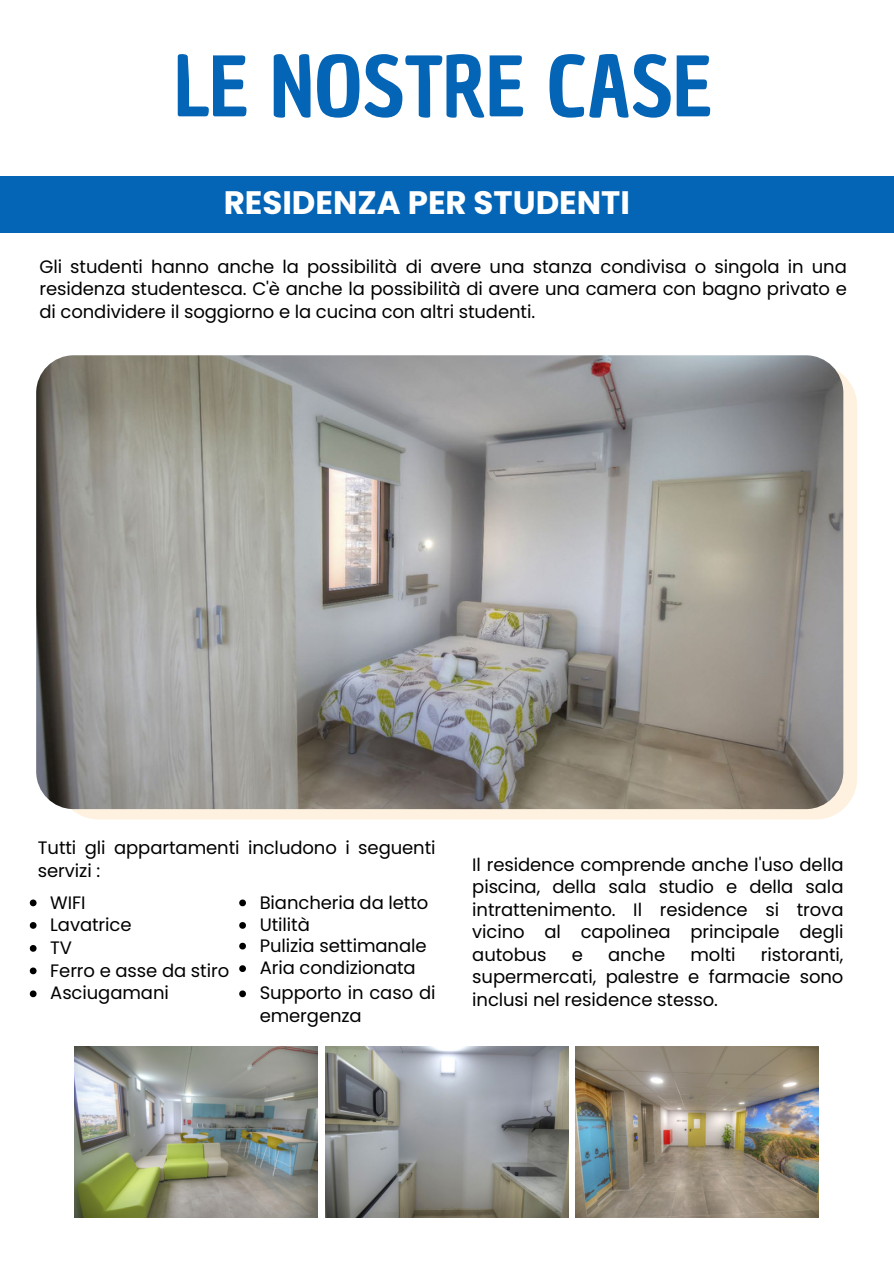
<style>
.page{position:relative;width:894px;height:1264px;background:#fff}
.page>*{position:absolute;margin:0;border:0;box-sizing:border-box;transform-origin:0 0}
.t1{font:81px "Chau Philomene One";color:#0464b5}
.t2{font:700 32.4px "Poppins";color:#fff}
.t3{font:18px/22.5px "Poppins";letter-spacing:-.005em;color:#000;text-align:justify}
</style>
<div class="page">
<img style="left:74px;top:1046px;width:243px;height:171px">
<img style="left:325px;top:1046px;width:243px;height:171px">
<img style="left:575px;top:1046px;width:243px;height:171px">
<svg style="left:57px;top:364px;width:799px;height:455px;background:#fcf0df"></svg>
<img style="left:36px;top:355px;width:807px;height:454px;border-radius:38px">
<svg style="left:30px;top:899px;width:7px;height:7px"></svg>
<svg style="left:30px;top:922px;width:7px;height:6px"></svg>
<svg style="left:30px;top:945px;width:7px;height:6px"></svg>
<svg style="left:30px;top:967px;width:7px;height:7px"></svg>
<svg style="left:30px;top:990px;width:7px;height:7px"></svg>
<svg style="left:239px;top:899px;width:7px;height:7px"></svg>
<svg style="left:239px;top:922px;width:7px;height:6px"></svg>
<svg style="left:239px;top:942px;width:7px;height:7px"></svg>
<svg style="left:239px;top:965px;width:7px;height:7px"></svg>
<svg style="left:239px;top:990px;width:7px;height:7px"></svg>
<div style="left:0;top:176px;width:893px;height:57px;background:#0464b5"></div>
<p class="t1" style="left:174px;top:33px;width:539px">LE NOSTRE CASE</p>
<p class="t2" style="left:224px;top:180px;width:408px">RESIDENZA PER STUDENTI</p>
<p class="t3" style="left:39px;top:255px;width:808px">Gli studenti hanno anche la possibilità di avere una stanza condivisa o singola in una residenza studentesca. C'è anche la possibilità di avere una camera con bagno privato e di condividere il soggiorno e la cucina con altri studenti.</p>
<p class="t3" style="left:38px;top:836px;width:399px">Tutti gli appartamenti includono i seguenti servizi :</p>
<h2 class="t3" style="left:50px;top:891px;width:37px">WIFI</h2>
<p class="t3" style="left:50px;top:913px;width:83px">Lavatrice</p>
<p class="t3" style="left:50px;top:936px;width:23px">TV</p>
<p class="t3" style="left:50px;top:958px;width:180px">Ferro e asse da stiro</p>
<p class="t3" style="left:50px;top:981px;width:120px">Asciugamani</p>
<p class="t3" style="left:259px;top:891px;width:170px">Biancheria da letto</p>
<p class="t3" style="left:259px;top:913px;width:52px">Utilità</p>
<p class="t3" style="left:259px;top:934px;width:168px">Pulizia settimanale</p>
<p class="t3" style="left:259px;top:956px;width:157px">Aria condizionata</p>
<p class="t3" style="left:259px;top:981px;width:177px">Supporto in caso di emergenza</p>
<p class="t3" style="left:472px;top:853px;width:372px">Il residence comprende anche l'uso della piscina, della sala studio e della sala intrattenimento. Il residence si trova vicino al capolinea principale degli autobus</p>
<p class="t3" style="left:472px;top:943px;width:372px;text-indent:288px">ristoranti, supermercati, palestre e farmacie sono inclusi nel residence stesso.</p>
<p class="t3" style="left:571px;top:943px;width:13px">e</p>
<p class="t3" style="left:608px;top:943px;width:58px">anche</p>
<p class="t3" style="left:690px;top:943px;width:47px">molti</p>
</div>
